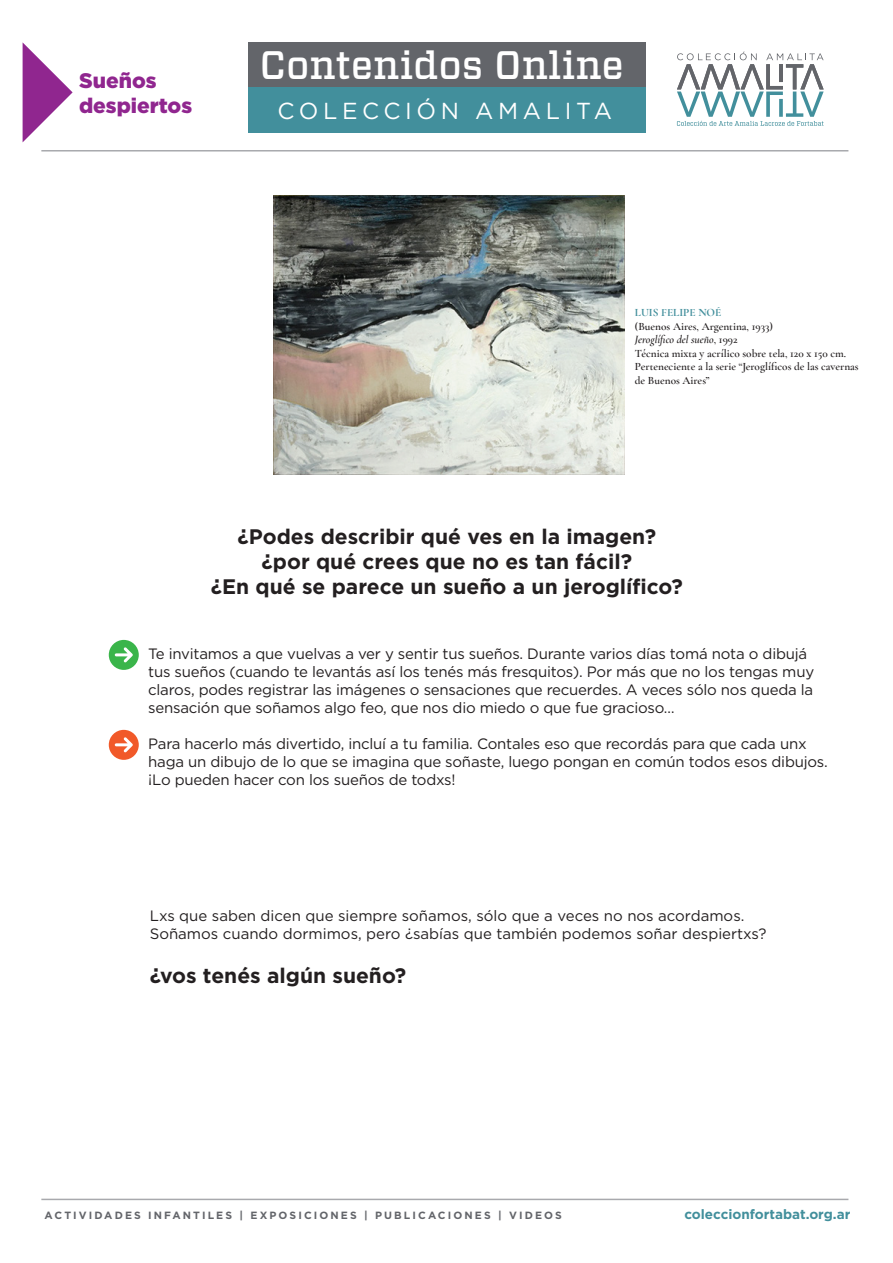
<style>
.page{position:relative;width:893px;height:1263px;background:#fff}
.page>*{position:absolute;margin:0;border:0;box-sizing:border-box;transform-origin:0 0}
.t1{font:500 39.75px "Vitesse";color:#fff}
.t2{font:23.1px "Gotham HTF";letter-spacing:.2em;color:#fff}
.t3{font:700 21px/25.2px "Gotham HTF";color:#231f20;text-align:center}
.t4{font:900 21px/25.2px "Gotham HTF";color:#90268f}
.t5{font:15px/18px "Gotham HTF";letter-spacing:-.015em;color:#231f20}
.t6{font:700 13.5px "Gotham HTF";color:#428f9c}
.t7{font:600 11.25px/13.5px "Cormorant Garamond";color:#231f20}
.t8{font:700 11.25px "Cormorant Garamond";color:#428f9c}
.t9{font:700 10.5px "Gotham HTF";letter-spacing:.2em;color:#63656a}
.s1{font-style:italic}
</style>
<div class="page">
<div style="left:248px;top:42px;width:398px;height:46px;background:#63656a"></div>
<div style="left:248px;top:87px;width:398px;height:46px;background:#428f9c"></div>
<svg style="left:677px;top:51px;width:147px;height:75px"></svg>
<svg style="left:23px;top:43px;width:50px;height:99px"></svg>
<hr style="left:41px;top:150px;width:807px;height:2px;background:#a8a9ad">
<hr style="left:41px;top:1199px;width:807px;height:1px;background:#a8a9ad">
<svg style="left:109px;top:640px;width:30px;height:30px"></svg>
<svg style="left:109px;top:730px;width:30px;height:30px"></svg>
<img style="left:273px;top:196px;width:352px;height:279px">
<h3 class="t4" style="left:79px;top:68px;width:115px">Sueños despiertos</h3>
<h1 class="t1" style="left:259px;top:39px;width:366px">Contenidos Online</h1>
<h2 class="t2" style="left:278px;top:98px;width:336px">COLECCIÓN AMALITA</h2>
<p class="t8" style="left:635px;top:306px;width:88px">LUIS FELIPE NOÉ</p>
<p class="t7" style="left:635px;top:319px;width:225px">(Buenos Aires, Argentina, 1933)<br><span class="s1">Jeroglífico del sueño</span>, 1992<br>Técnica mixta y acrílico sobre tela, 120 x 150 cm.<br>Perteneciente a la serie “Jeroglíficos de las cavernas de Buenos Aires”</p>
<h3 class="t3" style="left:211px;top:523px;width:474px">¿Podes describir qué ves en la imagen? ¿por qué crees que no es tan fácil?<br>¿En qué se parece un sueño a un jeroglífico?</h3>
<p class="t5" style="left:148px;top:644px;width:667px">Te invitamos a que vuelvas a ver y sentir tus sueños. Durante varios días tomá nota o dibujá tus sueños (cuando te levantás así los tenés más fresquitos). Por más que no los tengas muy claros, podes registrar las imágenes o sensaciones que recuerdes. A veces sólo nos queda la sensación que soñamos algo feo, que nos dio miedo o que fue gracioso…</p>
<p class="t5" style="left:148px;top:734px;width:681px">Para hacerlo más divertido, incluí a tu familia. Contales eso que recordás para que cada unx haga un dibujo de lo que se imagina que soñaste, luego pongan en común todos esos dibujos. ¡Lo pueden hacer con los sueños de todxs!</p>
<p class="t5" style="left:150px;top:907px;width:618px">Lxs que saben dicen que siempre soñamos, sólo que a veces no nos acordamos.<br>Soñamos cuando dormimos, pero ¿sabías que también podemos soñar despiertxs?</p>
<h3 class="t3" style="left:150px;top:962px;width:258px">¿vos tenés algún sueño?</h3>
<p class="t9" style="left:45px;top:1209px;width:519px">ACTIVIDADES INFANTILES | EXPOSICIONES | PUBLICACIONES | VIDEOS</p>
<p class="t6" style="left:684px;top:1207px;width:168px">coleccionfortabat.org.ar</p>
</div>
